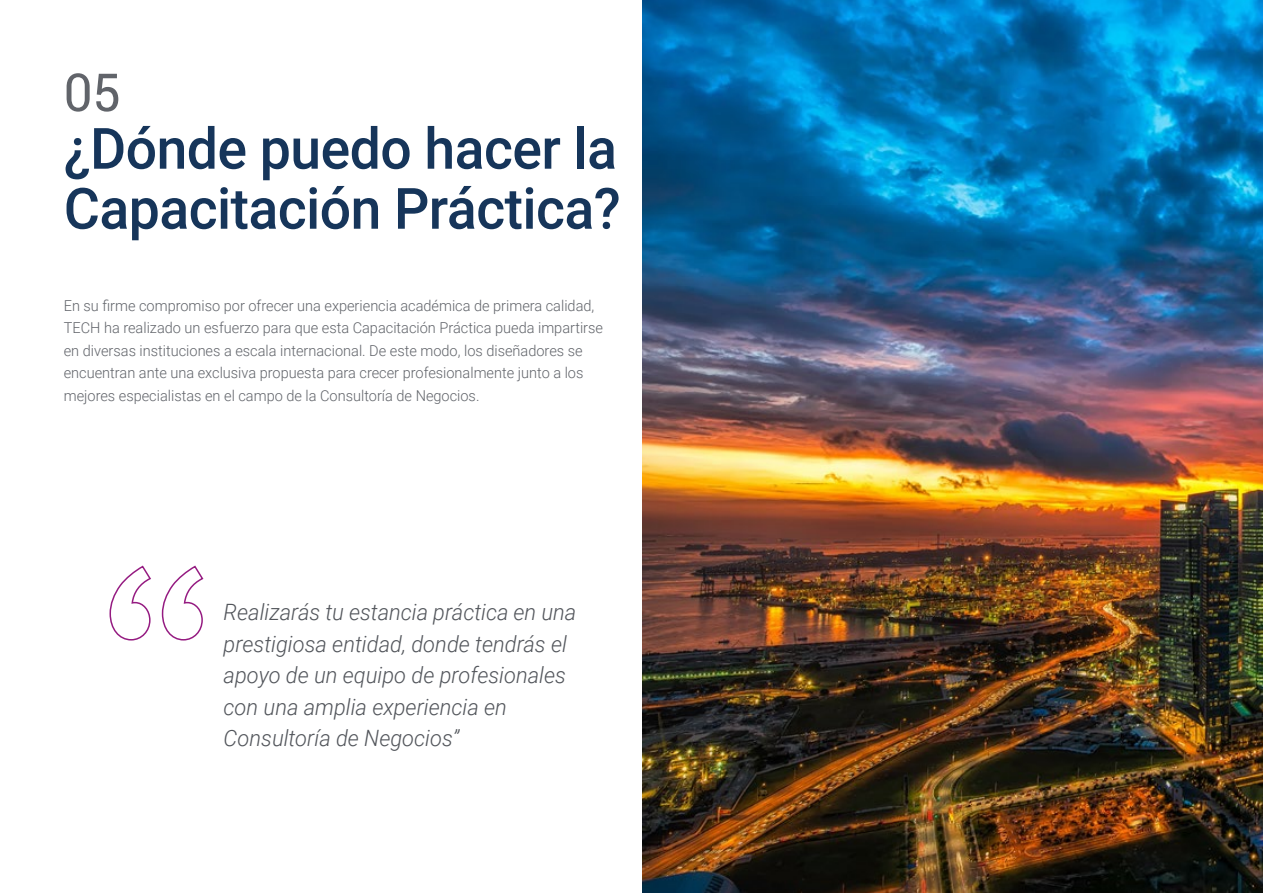
<style>
.page{position:relative;width:1263px;height:893px;background:#fff}
.page>*{position:absolute;margin:0;border:0;box-sizing:border-box;transform-origin:0 0}
.t1{font:500 57px/60px "Roboto";letter-spacing:-.01em;color:#16355a}
.t2{font:52.5px "Roboto";color:#61646a}
.t3{font:italic 300 22.5px/31.5px "Roboto";color:#52555b}
.t4{font:300 15px/22.5px "Roboto";color:#61646a}
</style>
<div class="page">
<svg style="left:109px;top:565px;width:95px;height:76px"></svg>
<img style="left:642px;top:0;width:621px;height:893px">
<h2 class="t2" style="left:64px;top:56px;width:59px">05</h2>
<h1 class="t1" style="left:64px;top:116px;width:558px">¿Dónde puedo hacer la<br>Capacitación Práctica?</h1>
<p class="t4" style="left:64px;top:293px;width:541px">En su firme compromiso por ofrecer una experiencia académica de primera calidad, TECH ha realizado un esfuerzo para que esta Capacitación Práctica pueda impartirse en diversas instituciones a escala internacional. De este modo, los diseñadores se encuentran ante una exclusiva propuesta para crecer profesionalmente junto a los mejores especialistas en el campo de la Consultoría de Negocios.</p>
<h3 class="t3" style="left:224px;top:595px;width:354px">Realizarás tu estancia práctica en una prestigiosa entidad, donde tendrás el apoyo de un equipo de profesionales con una amplia experiencia en Consultoría de Negocios”</h3>
</div>
